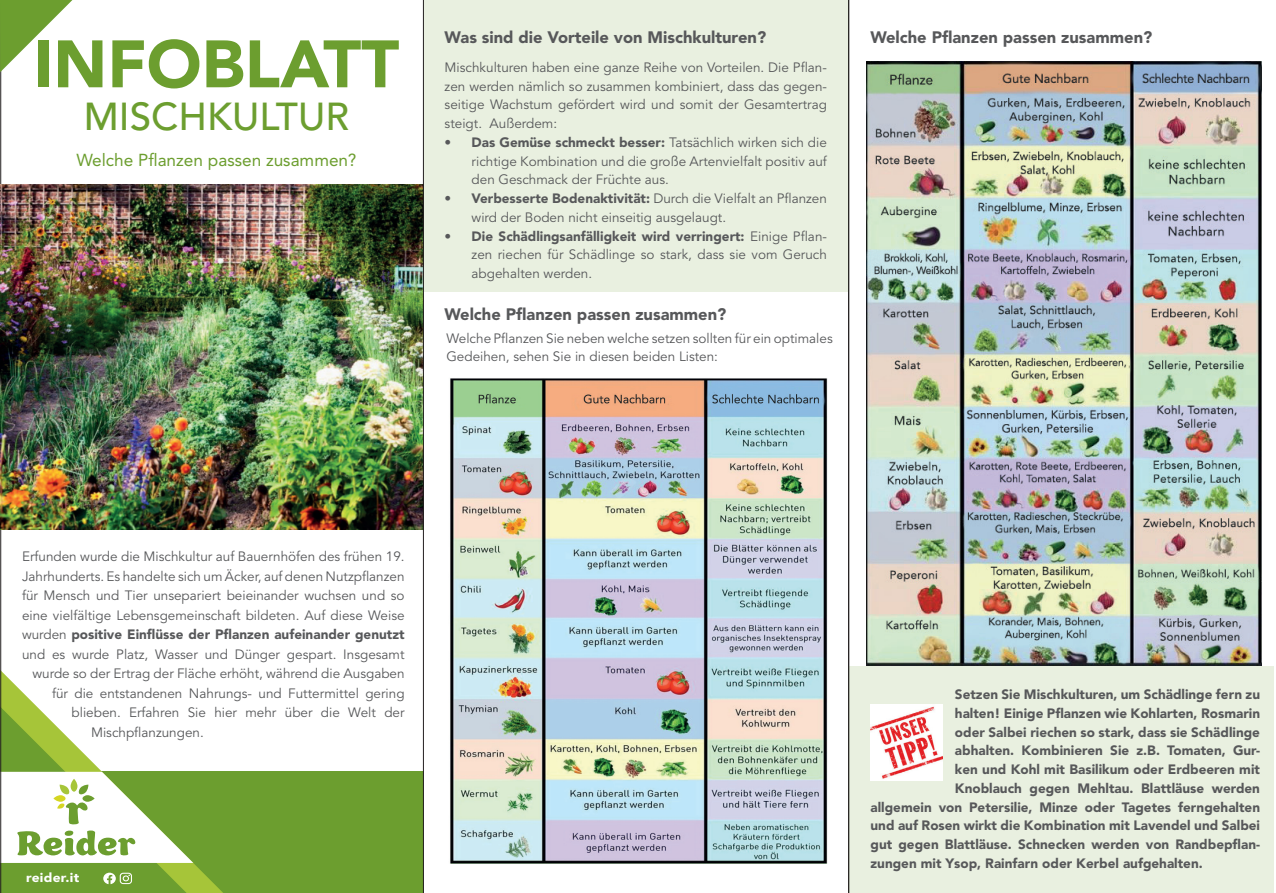
<style>
.page{position:relative;width:1276px;height:893px;background:#fff}
.page>*{position:absolute;margin:0;border:0;box-sizing:border-box;transform-origin:0 0}
.t1{font:900 66.3px "Avenir 95";color:#6c9e2f}
.t2{font:500 38.7px "Avenir LT Std";color:#6c9e2f}
.t3{font:17.25px "Avenir LT Std";color:#6c9e2f}
.t4{font:900 16.5px "Avenir LT Std";color:#57585a}
.t5{font:13.5px/18.8px "Avenir LT Std";color:#57585a;text-align:justify}
.t6{font:900 13.5px "Avenir LT Std";color:#57585a}
.t7{font:900 12.75px "Avenir LT Std";letter-spacing:.02em;color:#fff;scale:1.08 1}
.s1{font-weight:900}
.s2{font-weight:400}
</style>
<div class="page">
<div style="left:11px;top:771px;width:412px;height:122px;background:#6c9e2f"></div>
<svg style="left:1px;top:670px;width:222px;height:223px"></svg>
<svg style="left:1px;top:705px;width:192px;height:188px"></svg>
<hr style="left:0;top:0;width:1px;height:893px;background:#231f20">
<img style="left:1px;top:185px;width:422px;height:344px">
<svg style="left:0;top:0;width:72px;height:72px"></svg>
<div style="left:423px;top:0;width:426px;height:292px;background:#e9f0e0"></div>
<div style="left:848px;top:666px;width:426px;height:227px;background:#e9f0e0"></div>
<img style="left:866px;top:62px;width:395px;height:604px">
<hr style="left:848px;top:0;width:1px;height:893px;background:#231f20">
<hr style="left:423px;top:0;width:1px;height:893px;background:#231f20">
<img style="left:870px;top:704px;width:72px;height:77px">
<img style="left:450px;top:378px;width:378px;height:486px">
<h1 class="t1" style="left:34px;top:24px;width:367px">INFOBLATT</h1>
<h2 class="t2" style="left:84px;top:94px;width:267px">MISCHKULTUR</h2>
<p class="t3" style="left:76px;top:150px;width:282px">Welche Pflanzen passen zusammen?</p>
<p class="t4" style="left:444px;top:27px;width:323px">Was sind die Vorteile von Mischkulturen?</p>
<p class="t4" style="left:870px;top:27px;width:283px">Welche Pflanzen passen zusammen?</p>
<p class="t5" style="left:444px;top:58px;width:384px">Mischkulturen haben eine ganze Reihe von Vorteilen. Die Pflan&shy;zen werden nämlich so zusammen kombiniert, dass das gegen&shy;seitige Wachstum gefördert wird und somit der Gesamtertrag steigt. Außerdem:</p>
<p class="t5" style="left:471px;top:133px;width:357px;text-indent:-27px"><span class="s1">• Das Gemüse schmeckt besser:</span> Tatsächlich wirken sich die richtige Kombination und die große Artenvielfalt positiv auf den Geschmack der Früchte aus.</p>
<p class="t5" style="left:471px;top:189px;width:357px;text-indent:-27px"><span class="s1">• Verbesserte Bodenaktivität:</span> Durch die Vielfalt an Pflanzen wird der Boden nicht einseitig ausgelaugt.</p>
<p class="t5" style="left:471px;top:227px;width:357px;text-indent:-27px"><span class="s1">• Die Schädlingsanfälligkeit wird verringert:</span> Einige Pflan&shy;zen riechen für Schädlinge so stark, dass sie vom Geruch abgehalten werden.</p>
<p class="t4" style="left:444px;top:304px;width:283px">Welche Pflanzen passen zusammen?</p>
<p class="t5" style="left:446px;top:330px;width:388px;line-height:18px">Welche Pflanzen Sie neben welche setzen sollten für ein optimales<br>Gedeihen, sehen Sie in diesen beiden Listen:</p>
<p class="t5" style="left:22px;top:548px;width:384px">Erfunden wurde die Mischkultur auf Bauernhöfen des frühen 19.</p>
<p class="t5" style="left:22px;top:567px;width:384px">Jahrhunderts. Es handelte sich um Äcker, auf denen Nutzpflanzen</p>
<p class="t5" style="left:22px;top:587px;width:384px">für Mensch und Tier unsepariert beieinander wuchsen und so</p>
<p class="t5" style="left:22px;top:606px;width:384px">eine vielfältige Lebensgemeinschaft bildeten. Auf diese Weise</p>
<p class="t6" style="left:22px;top:626px;width:384px"><span class="s2">wurden</span> positive Einflüsse der Pflanzen aufeinander genutzt</p>
<p class="t5" style="left:22px;top:645px;width:384px">und es wurde Platz, Wasser und Dünger gespart. Insgesamt</p>
<p class="t5" style="left:33px;top:665px;width:374px">wurde so der Ertrag der Fläche erhöht, während die Ausgaben</p>
<p class="t5" style="left:52px;top:684px;width:354px">für die entstandenen Nahrungs- und Futtermittel gering</p>
<p class="t5" style="left:71px;top:704px;width:335px">blieben. Erfahren Sie hier mehr über die Welt der</p>
<p class="t5" style="left:91px;top:723px;width:114px">Mischpflanzungen.</p>
<p class="t7" style="left:26px;top:870px;width:51px">reider.it</p>
<p class="t6" style="left:955px;top:686px;width:307px">Setzen Sie Mischkulturen, um Schädlinge fern zu</p>
<p class="t6" style="left:955px;top:705px;width:307px">halten! Einige Pflanzen wie Kohlarten, Rosmarin</p>
<p class="t6" style="left:955px;top:724px;width:307px">oder Salbei riechen so stark, dass sie Schädlinge</p>
<p class="t6" style="left:955px;top:742px;width:307px">abhalten. Kombinieren Sie z.B. Tomaten, Gur-</p>
<p class="t6" style="left:955px;top:761px;width:307px">ken und Kohl mit Basilikum oder Erdbeeren mit</p>
<p class="t6" style="left:955px;top:780px;width:307px">Knoblauch gegen Mehltau. Blattläuse werden</p>
<p class="t6" style="left:870px;top:799px;width:391px">allgemein von Petersilie, Minze oder Tagetes ferngehalten</p>
<p class="t6" style="left:870px;top:817px;width:391px">und auf Rosen wirkt die Kombination mit Lavendel und Salbei</p>
<p class="t6" style="left:870px;top:836px;width:391px">gut gegen Blattläuse. Schnecken werden von Randbepflan-</p>
<p class="t6" style="left:870px;top:855px;width:334px">zungen mit Ysop, Rainfarn oder Kerbel aufgehalten.</p>
</div>
